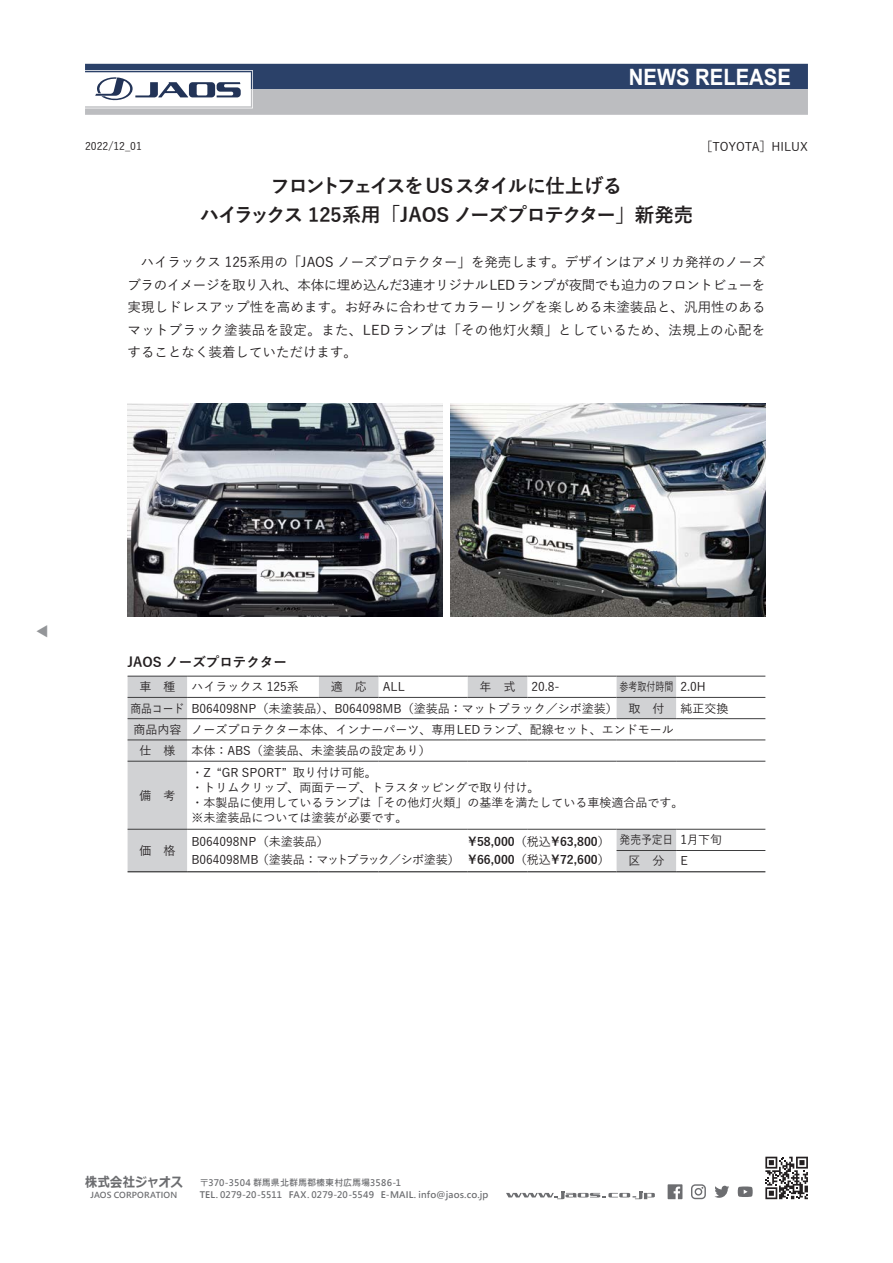
<style>
.page{position:relative;width:893px;height:1263px;background:#fff}
.page>*{position:absolute;margin:0;border:0;box-sizing:border-box;transform-origin:0 0}
.t1{font:700 22.5px "Arial";color:#fff;scale:.9 1}
.t2{font:700 19.5px "Yu Gothic";letter-spacing:-.045em;color:#231f20}
.t3{font:700 19.5px "Yu Gothic";letter-spacing:-.095em;color:#231f20}
.ノーマル{font:500 13.5px/22.5px "Yu Gothic";letter-spacing:.02em;color:#231f20;text-align:justify}
.t4{font:700 13.5px "Yu Gothic";color:#231f20}
.t5{font:700 13.5px "Meiryo";letter-spacing:.015em;color:#6c6d70;scale:.9 1}
.t6{font:500 13.5px "Yu Gothic";color:#939598}
.t7{font:500 12px "Yu Gothic";color:#231f20}
.t8{font:700 12px "Yu Gothic";color:#231f20}
.t9{font:500 12px "Yu Gothic";color:#231f20;scale:.9 1}
.t10{font:500 12px "Yu Gothic";color:#231f20;scale:.75 1}
.t11{font:500 10.5px "Yu Gothic";color:#231f20}
.t12{font:700 9px/12px "Microsoft Jheng Hei";letter-spacing:.015em;color:#6c6d70}
.t13{font:700 8.25px "Microsoft Jheng Hei";letter-spacing:.02em;color:#6c6d70}
.s1{font-weight:500}
.s2{font-weight:700}
</style>
<div class="page">
<svg style="left:85px;top:64px;width:723px;height:51px"></svg>
<svg style="left:765px;top:1157px;width:43px;height:42px"></svg>
<svg style="left:668px;top:1184px;width:14px;height:15px"></svg>
<svg style="left:691px;top:1184px;width:15px;height:15px"></svg>
<svg style="left:714px;top:1186px;width:15px;height:12px"></svg>
<svg style="left:738px;top:1186px;width:15px;height:11px"></svg>
<svg style="left:506px;top:1191px;width:149px;height:8px"></svg>
<svg style="left:128px;top:677px;width:548px;height:194px"></svg>
<hr style="left:617px;top:676px;width:59px;height:1px;background:#3e3e3f">
<hr style="left:676px;top:676px;width:89px;height:1px;background:#3e3e3f">
<hr style="left:128px;top:697px;width:59px;height:1px;background:#3e3e3f">
<hr style="left:187px;top:697px;width:132px;height:1px;background:#3e3e3f">
<hr style="left:319px;top:697px;width:59px;height:1px;background:#3e3e3f">
<hr style="left:378px;top:697px;width:90px;height:1px;background:#3e3e3f">
<hr style="left:468px;top:697px;width:59px;height:1px;background:#3e3e3f">
<hr style="left:527px;top:697px;width:90px;height:1px;background:#3e3e3f">
<hr style="left:617px;top:697px;width:59px;height:1px;background:#3e3e3f">
<hr style="left:676px;top:697px;width:89px;height:1px;background:#3e3e3f">
<hr style="left:128px;top:718px;width:59px;height:1px;background:#3e3e3f">
<hr style="left:187px;top:718px;width:132px;height:1px;background:#3e3e3f">
<hr style="left:319px;top:718px;width:59px;height:1px;background:#3e3e3f">
<hr style="left:378px;top:718px;width:90px;height:1px;background:#3e3e3f">
<hr style="left:468px;top:718px;width:59px;height:1px;background:#3e3e3f">
<hr style="left:527px;top:718px;width:90px;height:1px;background:#3e3e3f">
<hr style="left:617px;top:718px;width:59px;height:1px;background:#3e3e3f">
<hr style="left:676px;top:718px;width:89px;height:1px;background:#3e3e3f">
<hr style="left:128px;top:740px;width:59px;height:1px;background:#3e3e3f">
<hr style="left:187px;top:740px;width:132px;height:1px;background:#3e3e3f">
<hr style="left:319px;top:740px;width:59px;height:1px;background:#3e3e3f">
<hr style="left:378px;top:740px;width:90px;height:1px;background:#3e3e3f">
<hr style="left:468px;top:740px;width:59px;height:1px;background:#3e3e3f">
<hr style="left:527px;top:740px;width:90px;height:1px;background:#3e3e3f">
<hr style="left:617px;top:740px;width:59px;height:1px;background:#3e3e3f">
<hr style="left:676px;top:740px;width:89px;height:1px;background:#3e3e3f">
<hr style="left:128px;top:761px;width:59px;height:1px;background:#3e3e3f">
<hr style="left:187px;top:761px;width:132px;height:1px;background:#3e3e3f">
<hr style="left:319px;top:761px;width:59px;height:1px;background:#3e3e3f">
<hr style="left:378px;top:761px;width:90px;height:1px;background:#3e3e3f">
<hr style="left:468px;top:761px;width:59px;height:1px;background:#3e3e3f">
<hr style="left:527px;top:761px;width:90px;height:1px;background:#3e3e3f">
<hr style="left:617px;top:761px;width:59px;height:1px;background:#3e3e3f">
<hr style="left:676px;top:761px;width:89px;height:1px;background:#3e3e3f">
<hr style="left:128px;top:829px;width:59px;height:1px;background:#3e3e3f">
<hr style="left:187px;top:829px;width:132px;height:1px;background:#3e3e3f">
<hr style="left:319px;top:829px;width:59px;height:1px;background:#3e3e3f">
<hr style="left:378px;top:829px;width:90px;height:1px;background:#3e3e3f">
<hr style="left:468px;top:829px;width:59px;height:1px;background:#3e3e3f">
<hr style="left:527px;top:829px;width:90px;height:1px;background:#3e3e3f">
<hr style="left:617px;top:829px;width:59px;height:1px;background:#3e3e3f">
<hr style="left:676px;top:829px;width:89px;height:1px;background:#3e3e3f">
<hr style="left:128px;top:676px;width:59px;height:1px;background:#3e3e3f">
<hr style="left:187px;top:676px;width:132px;height:1px;background:#3e3e3f">
<hr style="left:319px;top:676px;width:59px;height:1px;background:#3e3e3f">
<hr style="left:378px;top:676px;width:90px;height:1px;background:#3e3e3f">
<hr style="left:468px;top:676px;width:59px;height:1px;background:#3e3e3f">
<hr style="left:527px;top:676px;width:90px;height:1px;background:#3e3e3f">
<hr style="left:128px;top:871px;width:59px;height:1px;background:#3e3e3f">
<hr style="left:187px;top:871px;width:132px;height:1px;background:#3e3e3f">
<hr style="left:319px;top:871px;width:59px;height:1px;background:#3e3e3f">
<hr style="left:378px;top:871px;width:90px;height:1px;background:#3e3e3f">
<hr style="left:468px;top:871px;width:59px;height:1px;background:#3e3e3f">
<hr style="left:527px;top:871px;width:90px;height:1px;background:#3e3e3f">
<hr style="left:617px;top:871px;width:59px;height:1px;background:#3e3e3f">
<hr style="left:676px;top:871px;width:89px;height:1px;background:#3e3e3f">
<hr style="left:617px;top:850px;width:59px;height:1px;background:#3e3e3f">
<hr style="left:676px;top:850px;width:89px;height:1px;background:#3e3e3f">
<img style="left:128px;top:404px;width:314px;height:213px">
<img style="left:451px;top:404px;width:314px;height:213px">
<h1 class="t1" style="left:629px;top:61px;width:182px">NEWS RELEASE</h1>
<p class="t11" style="left:85px;top:136px;width:58px">2022/12_01</p>
<p class="t7" style="left:700px;top:135px;width:109px">［TOYOTA］HILUX</p>
<p class="t3" style="left:271px;top:175px;width:353px">フロントフェイスを US スタイルに仕上げる</p>
<p class="t2" style="left:200px;top:203px;width:495px">ハイラックス 125系用「JAOS ノーズプロテクター」新発売</p>
<p class="ノーマル" style="left:128px;top:249px;width:639px">　ハイラックス 125系用の「JAOS ノーズプロテクター」を発売します。デザインはアメリカ発祥のノーズブラのイメージを取り入れ、本体に埋め込んだ3連オリジナルLEDランプが夜間でも迫力のフロントビューを実現しドレスアップ性を高めます。お好みに合わせてカラーリングを楽しめる未塗装品と、汎用性のあるマットブラック塗装品を設定。また、LEDランプは「その他灯火類」としているため、法規上の心配をすることなく装着していただけます。</p>
<p class="t6" style="left:30px;top:638px;width:15px;rotate:-90deg">▲</p>
<p class="t4" style="left:128px;top:654px;width:161px">JAOS ノーズプロテクター</p>
<p class="t7" style="left:139px;top:676px;width:37px">車　種</p>
<p class="t7" style="left:191px;top:676px;width:109px">ハイラックス 125系</p>
<p class="t7" style="left:331px;top:676px;width:37px">適　応</p>
<p class="t7" style="left:383px;top:676px;width:24px">ALL</p>
<p class="t7" style="left:479px;top:676px;width:37px">年　式</p>
<p class="t7" style="left:531px;top:676px;width:30px">20.8-</p>
<p class="t10" style="left:619px;top:676px;width:73px">参考取付時間</p>
<p class="t7" style="left:680px;top:676px;width:27px">2.0H</p>
<p class="t9" style="left:130px;top:697px;width:61px">商品コード</p>
<p class="t7" style="left:191px;top:697px;width:428px">B064098NP（未塗装品）、B064098MB（塗装品：マットブラック／シボ塗装）</p>
<p class="t7" style="left:628px;top:697px;width:37px">取　付</p>
<p class="t7" style="left:680px;top:697px;width:49px">純正交換</p>
<p class="t7" style="left:133px;top:718px;width:49px">商品内容</p>
<p class="t7" style="left:191px;top:718px;width:484px">ノーズプロテクター本体、インナーパーツ、専用LEDランプ、配線セット、エンドモール</p>
<p class="t7" style="left:139px;top:740px;width:37px">仕　様</p>
<p class="t7" style="left:191px;top:740px;width:241px">本体：ABS（塗装品、未塗装品の設定あり）</p>
<p class="t7" style="left:139px;top:784px;width:37px">備　考</p>
<p class="t7" style="left:191px;top:762px;width:187px">・Z “GR SPORT” 取り付け可能。</p>
<p class="t7" style="left:191px;top:777px;width:349px">・トリムクリップ、両面テープ、トラスタッピングで取り付け。</p>
<p class="t7" style="left:191px;top:792px;width:493px">・本製品に使用しているランプは「その他灯火類」の基準を満たしている車検適合品です。</p>
<p class="t7" style="left:191px;top:807px;width:217px">※未塗装品については塗装が必要です。</p>
<p class="t7" style="left:139px;top:839px;width:37px">価　格</p>
<p class="t7" style="left:191px;top:830px;width:139px">B064098NP （未塗装品）</p>
<p class="t8" style="left:466px;top:835px;width:145px">￥58,000<span class="s1">（税込</span>￥63,800<span class="s1">）</span></p>
<p class="t7" style="left:191px;top:848px;width:420px">B064098MB （塗装品：マットブラック／シボ塗装）<span class="s2">￥66,000</span>（税込<span class="s2">￥72,600</span>）</p>
<p class="t9" style="left:620px;top:829px;width:61px">発売予定日</p>
<p class="t7" style="left:680px;top:829px;width:43px">1月下旬</p>
<p class="t7" style="left:628px;top:850px;width:37px">区　分</p>
<p class="t7" style="left:680px;top:850px;width:9px">E</p>
<p class="t5" style="left:85px;top:1172px;width:110px">株式会社ジャオス</p>
<p class="t12" style="left:200px;top:1177px;width:290px">〒370-3504 群馬県北群馬郡榛東村広馬場3586-1<br>TEL. 0279-20-5511 FAX. 0279-20-5549 E-MAIL. info@jaos.co.jp</p>
<p class="t13" style="left:91px;top:1190px;width:88px">JAOS CORPORATION</p>
</div>
